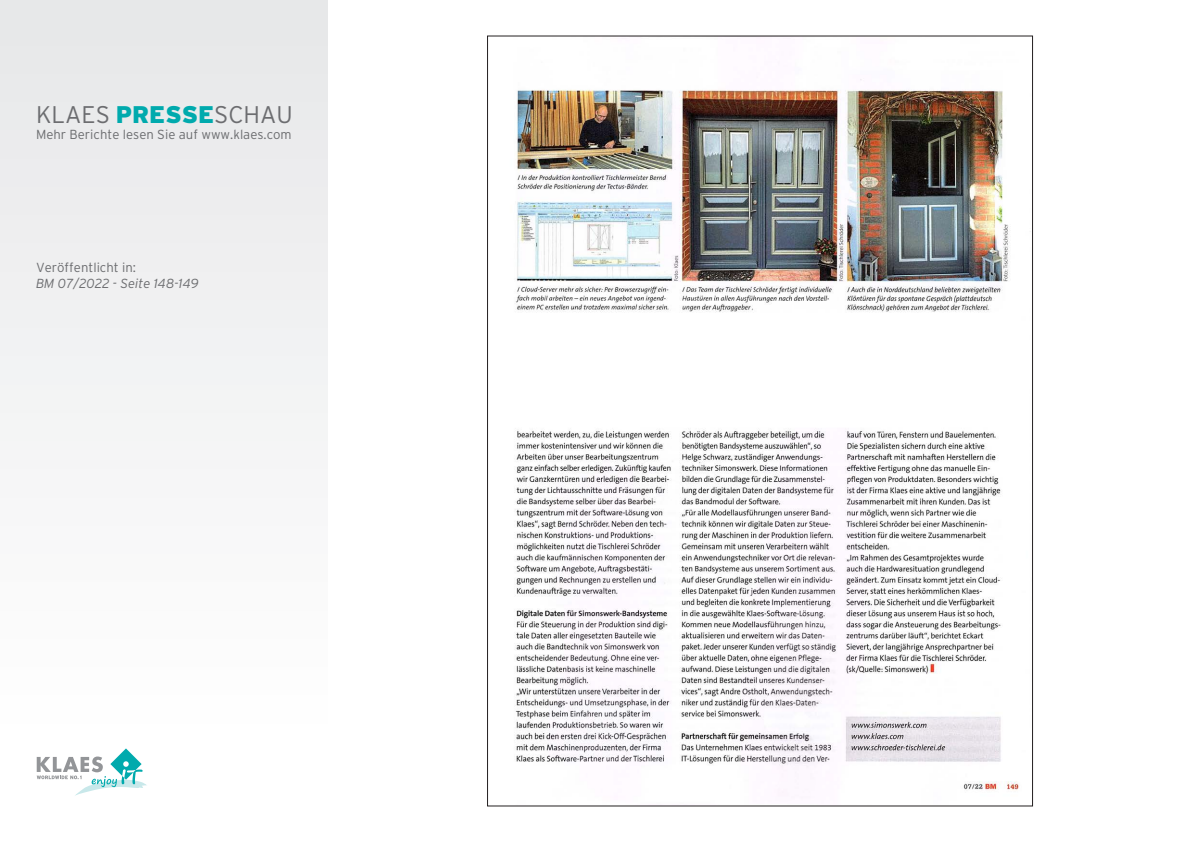
<style>
.page{position:relative;width:1191px;height:842px;background:#fff}
.page>*{position:absolute;margin:0;border:0;box-sizing:border-box;transform-origin:0 0}
.t1{font:300 24.1px "Interstate";color:#6c6d70}
.t2{font:300 13.1px "Interstate";color:#6c6d70}
.t3{font:italic 300 13.1px "Interstate";color:#6c6d70}
.s1{font-weight:900;color:#00aaad}
</style>
<div class="page">
<div style="left:0;top:0;width:327px;height:842px;background:#f3f4f4"></div>
<svg style="left:37px;top:748px;width:115px;height:48px"></svg>
<img style="left:515px;top:79px;width:504px;height:714px">
<p class="t1" style="left:36px;top:101px;width:258px">KLAES <span class="s1">PRESSE</span>SCHAU</p>
<p class="t2" style="left:36px;top:127px;width:257px">Mehr Berichte lesen Sie auf www.klaes.com</p>
<p class="t2" style="left:36px;top:260px;width:102px">Veröffentlicht in:</p>
<p class="t3" style="left:36px;top:276px;width:164px">BM 07/2022 - Seite 148-149</p>
</div>
